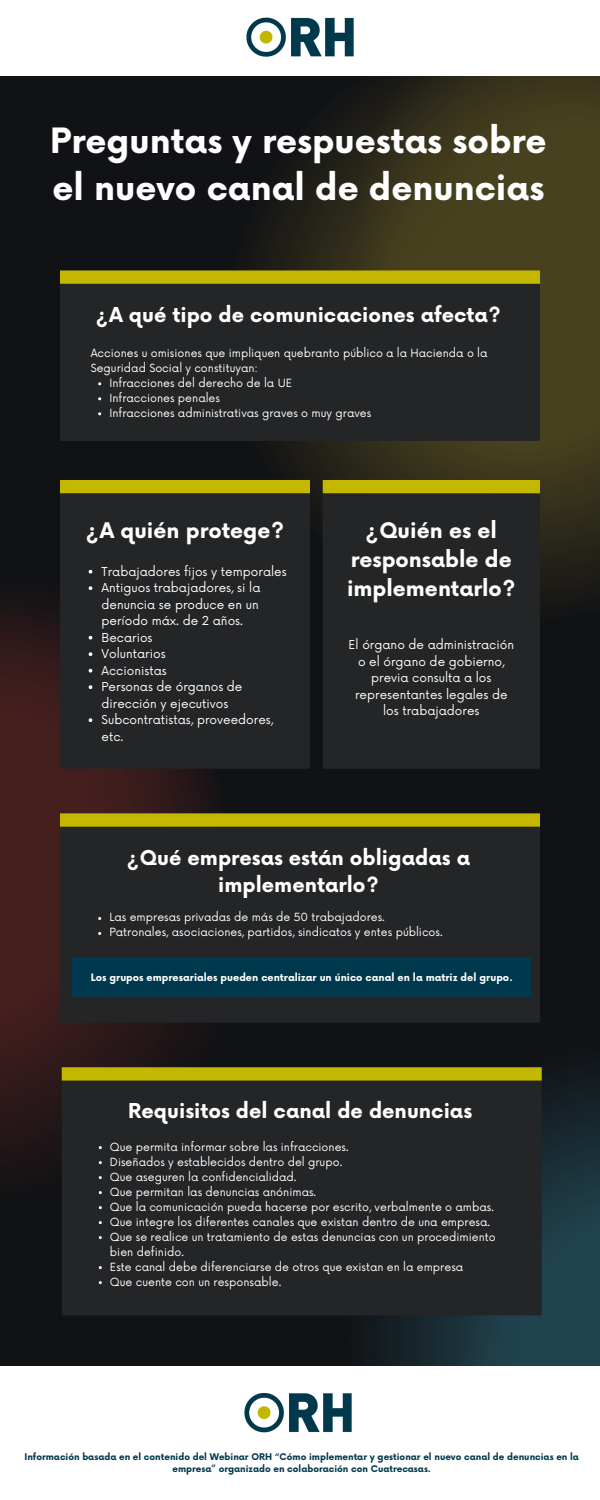
<style>
.page{position:relative;width:600px;height:1500px;background:#111215}
.page>*{position:absolute;margin:0;border:0;box-sizing:border-box;transform-origin:0 0}
.t1{font:700 34px/47.2px "Now";color:#fff}
.t2{font:700 21px/29.2px "Now";color:#fff;text-align:center}
.t3{font:700 20px/27.8px "Now";color:#fff;text-align:center}
.t4{font:12px/16.5px "Now";color:#fff}
.t5{font:11px/15px "Now";color:#fff}
.t6{font:700 10px "Now";color:#fff}
.t7{font:700 9px/12px "Now";color:#00394d;text-align:center}
</style>
<div class="page">
<svg style="left:542px;top:1074px;width:58px;height:83px;fill:#16242a"></svg>
<svg style="left:358px;top:1157px;width:242px;height:209px;fill:#162127"></svg>
<svg style="left:413px;top:1182px;width:187px;height:318px;background:#203e48"></svg>
<svg style="left:0;top:1050px;width:171px;height:116px;fill:#281819"></svg>
<svg style="left:0;top:605px;width:210px;height:445px;background:#331a1b"></svg>
<div style="left:0;top:719px;width:54px;height:296px;background:#451e1e"></div>
<svg style="left:175px;top:75px;width:425px;height:516px"></svg>
<svg style="left:322px;top:0;width:278px;height:467px"></svg>
<svg style="left:334px;top:137px;width:266px;height:295px;background:#423c1d"></svg>
<div style="left:60px;top:284px;width:480px;height:157px;background:#242527"></div>
<svg style="left:60px;top:270px;width:480px;height:14px;background:#bbaf01"></svg>
<div style="left:0;top:0;width:599px;height:75px;background:#fff"></div>
<img style="left:237px;top:17px;width:126px;height:85px">
<div style="left:60px;top:493px;width:250px;height:276px;background:#242527"></div>
<div style="left:60px;top:480px;width:250px;height:13px;background:#c3b700"></div>
<div style="left:323px;top:493px;width:217px;height:276px;background:#242527"></div>
<div style="left:323px;top:480px;width:217px;height:13px;background:#c3b700"></div>
<div style="left:60px;top:827px;width:480px;height:196px;background:#242527"></div>
<svg style="left:60px;top:813px;width:480px;height:14px;background:#baaf01"></svg>
<div style="left:72px;top:958px;width:459px;height:39px;background:#00394d"></div>
<svg style="left:89px;top:570px;width:3px;height:4px"></svg>
<svg style="left:89px;top:586px;width:3px;height:4px"></svg>
<svg style="left:89px;top:636px;width:3px;height:4px"></svg>
<svg style="left:89px;top:652px;width:3px;height:4px"></svg>
<svg style="left:89px;top:669px;width:3px;height:4px"></svg>
<svg style="left:89px;top:685px;width:3px;height:4px"></svg>
<svg style="left:89px;top:718px;width:3px;height:4px"></svg>
<div style="left:62px;top:1081px;width:480px;height:234px;background:#242527"></div>
<svg style="left:62px;top:1067px;width:480px;height:14px;background:#baaf01"></svg>
<div style="left:0;top:1366px;width:599px;height:134px;background:#fff"></div>
<img style="left:244px;top:1351px;width:118px;height:82px">
<h1 class="t1" style="left:50px;top:119px;width:498px">Preguntas y respuestas sobre el nuevo canal de denuncias</h1>
<h3 class="t3" style="left:96px;top:302px;width:407px">¿A qué tipo de comunicaciones afecta?</h3>
<p class="t5" style="left:91px;top:346px;width:398px">Acciones u omisiones que impliquen quebranto público a la Hacienda o la<br>Seguridad Social y constituyan:</p>
<p class="t5" style="left:109px;top:376px;width:263px">Infracciones del derecho de la UE<br>Infracciones penales<br>Infracciones administrativas graves o muy graves</p>
<h2 class="t2" style="left:86px;top:517px;width:200px">¿A quién protege?</h2>
<p class="t4" style="left:102px;top:564px;width:187px">Trabajadores fijos y temporales<br>Antiguos trabajadores, si la denuncia se produce en un período máx. de 2 años.<br>Becarios<br>Voluntarios<br>Accionistas<br>Personas de órganos de dirección y ejecutivos<br>Subcontratistas, proveedores, etc.</p>
<h2 class="t2" style="left:347px;top:517px;width:170px">¿Quién es el responsable de implementarlo?</h2>
<p class="t4" style="left:349px;top:637px;width:167px;text-align:center">El órgano de administración o el órgano de gobierno, previa consulta a los representantes legales de los trabajadores</p>
<h3 class="t3" style="left:127px;top:845px;width:345px">¿Qué empresas están obligadas a implementarlo?</h3>
<p class="t5" style="left:109px;top:911px;width:335px">Las empresas privadas de más de 50 trabajadores.<br>Patronales, asociaciones, partidos, sindicatos y entes públicos.</p>
<p class="t6" style="left:91px;top:972px;width:423px">Los grupos empresariales pueden centralizar un único canal en la matriz del grupo.</p>
<h3 class="t3" style="left:128px;top:1099px;width:346px">Requisitos del canal de denuncias</h3>
<p class="t5" style="left:110px;top:1140px;width:387px">Que permita informar sobre las infracciones.<br>Diseñados y establecidos dentro del grupo.<br>Que aseguren la confidencialidad.<br>Que permitan las denuncias anónimas.<br>Que la comunicación pueda hacerse por escrito, verbalmente o ambas.<br>Que integre los diferentes canales que existan dentro de una empresa.<br>Que se realice un tratamiento de estas denuncias con un procedimiento bien definido.<br>Este canal debe diferenciarse de otros que existan en la empresa<br>Que cuente con un responsable.</p>
<p class="t7" style="left:25px;top:1452px;width:556px">Información basada en el contenido del Webinar ORH “Cómo implementar y gestionar el nuevo canal de denuncias en la empresa” organizado en colaboración con Cuatrecasas.</p>
</div>
